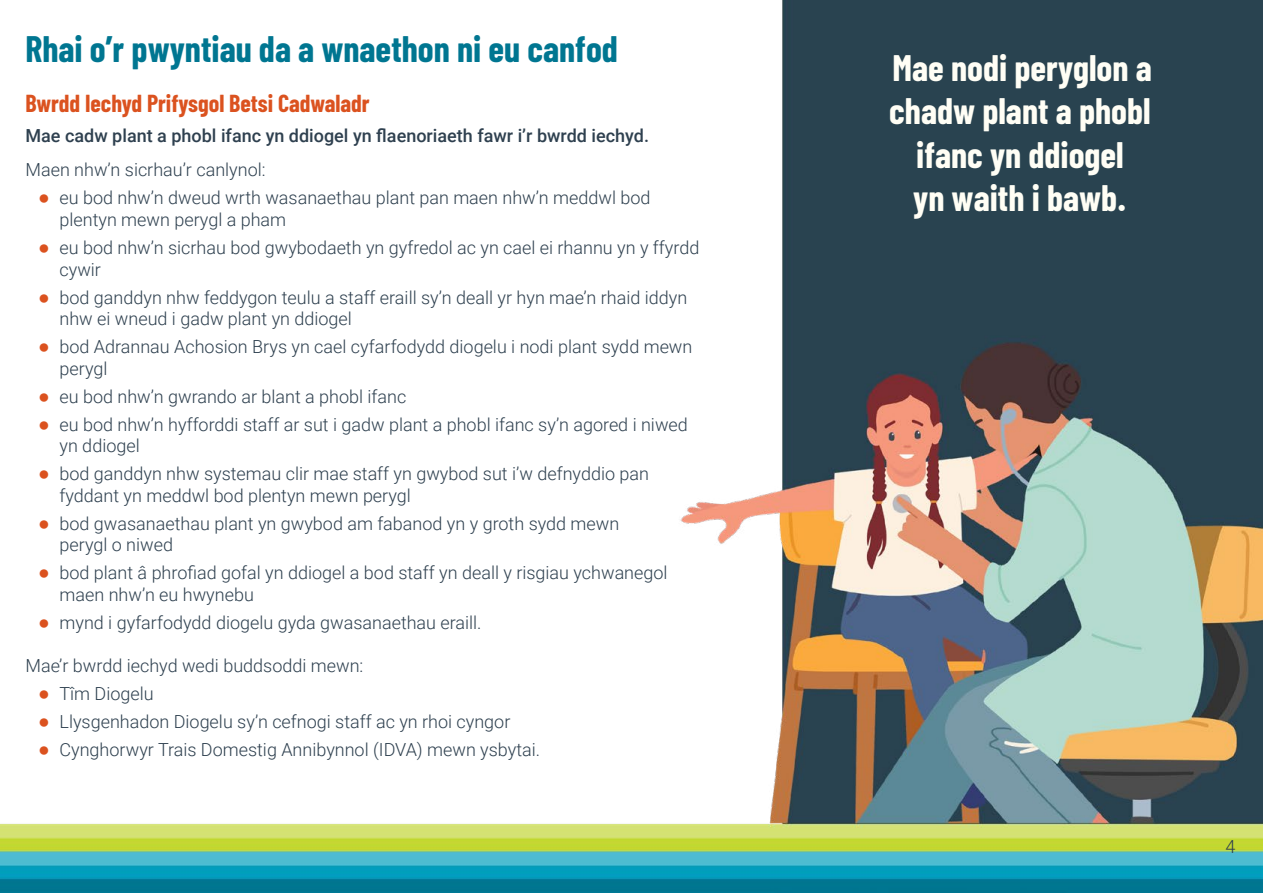
<style>
.page{position:relative;width:1263px;height:893px;background:#fff}
.page>*{position:absolute;margin:0;border:0;box-sizing:border-box;transform-origin:0 0}
.Body_Text{font:700 36px/43.2px "Barlow Condensed";color:#fffef5;text-align:center}
.Body_Text-2{font:700 36px "Barlow Condensed";color:#007691}
.Body_Text-3{font:700 24px "Barlow Condensed";color:#db521f}
.Body_Text-4{font:300 18px/21.6px "Roboto";color:#2e404f}
.t1{font:500 18px "Roboto";color:#2e404f}
.s1{font-family:"Arial";font-weight:700;font-size:19.5px;color:#db521f}
</style>
<div class="page">
<img style="left:0;top:0;width:1263px;height:893px">
<p class="Body_Text-2" style="left:26px;top:26px;width:594px">Rhai o’r pwyntiau da a wnaethon ni eu canfod</p>
<p class="Body_Text-3" style="left:26px;top:88px;width:346px">Bwrdd Iechyd Prifysgol Betsi Cadwaladr</p>
<p class="t1" style="left:26px;top:123px;width:625px">Mae cadw plant a phobl ifanc yn ddiogel yn flaenoriaeth fawr i’r bwrdd iechyd.</p>
<p class="Body_Text-4" style="left:26px;top:158px;width:242px">Maen nhw’n sicrhau’r canlynol:</p>
<p class="Body_Text-4" style="left:60px;top:186px;width:592px;text-indent:-21px"><span class="s1">●</span> eu bod nhw’n dweud wrth wasanaethau plant pan maen nhw’n meddwl bod plentyn mewn perygl a pham</p>
<p class="Body_Text-4" style="left:60px;top:236px;width:641px;text-indent:-21px"><span class="s1">●</span> eu bod nhw’n sicrhau bod gwybodaeth yn gyfredol ac yn cael ei rhannu yn y ffyrdd cywir</p>
<p class="Body_Text-4" style="left:60px;top:286px;width:629px;text-indent:-21px"><span class="s1">●</span> bod ganddyn nhw feddygon teulu a staff eraill sy’n deall yr hyn mae’n rhaid iddyn nhw ei wneud i gadw plant yn ddiogel</p>
<p class="Body_Text-4" style="left:60px;top:335px;width:634px;text-indent:-21px"><span class="s1">●</span> bod Adrannau Achosion Brys yn cael cyfarfodydd diogelu i nodi plant sydd mewn perygl</p>
<p class="Body_Text-4" style="left:38px;top:385px;width:370px"><span class="s1">●</span> eu bod nhw’n gwrando ar blant a phobl ifanc</p>
<p class="Body_Text-4" style="left:60px;top:413px;width:630px;text-indent:-21px"><span class="s1">●</span> eu bod nhw’n hyfforddi staff ar sut i gadw plant a phobl ifanc sy’n agored i niwed yn ddiogel</p>
<p class="Body_Text-4" style="left:60px;top:462px;width:591px;text-indent:-21px"><span class="s1">●</span> bod ganddyn nhw systemau clir mae staff yn gwybod sut i’w defnyddio pan fyddant yn meddwl bod plentyn mewn perygl</p>
<p class="Body_Text-4" style="left:60px;top:512px;width:561px;text-indent:-21px"><span class="s1">●</span> bod gwasanaethau plant yn gwybod am fabanod yn y groth sydd mewn perygl o niwed</p>
<p class="Body_Text-4" style="left:60px;top:561px;width:610px;text-indent:-21px"><span class="s1">●</span> bod plant â phrofiad gofal yn ddiogel a bod staff yn deall y risgiau ychwanegol maen nhw’n eu hwynebu</p>
<p class="Body_Text-4" style="left:38px;top:611px;width:445px"><span class="s1">●</span> mynd i gyfarfodydd diogelu gyda gwasanaethau eraill.</p>
<p class="Body_Text-4" style="left:26px;top:654px;width:339px">Mae’r bwrdd iechyd wedi buddsoddi mewn:</p>
<p class="Body_Text-4" style="left:38px;top:682px;width:117px"><span class="s1">●</span> Tîm Diogelu</p>
<p class="Body_Text-4" style="left:38px;top:710px;width:474px"><span class="s1">●</span> Llysgenhadon Diogelu sy’n cefnogi staff ac yn rhoi cyngor</p>
<p class="Body_Text-4" style="left:38px;top:738px;width:503px"><span class="s1">●</span> Cynghorwyr Trais Domestig Annibynnol (IDVA) mewn ysbytai.</p>
<p class="Body_Text" style="left:889px;top:46px;width:264px">Mae nodi peryglon a chadw plant a phobl ifanc yn ddiogel<br>yn waith i bawb.</p>
<p class="Body_Text-4" style="left:1225px;top:835px;width:11px">4</p>
</div>
